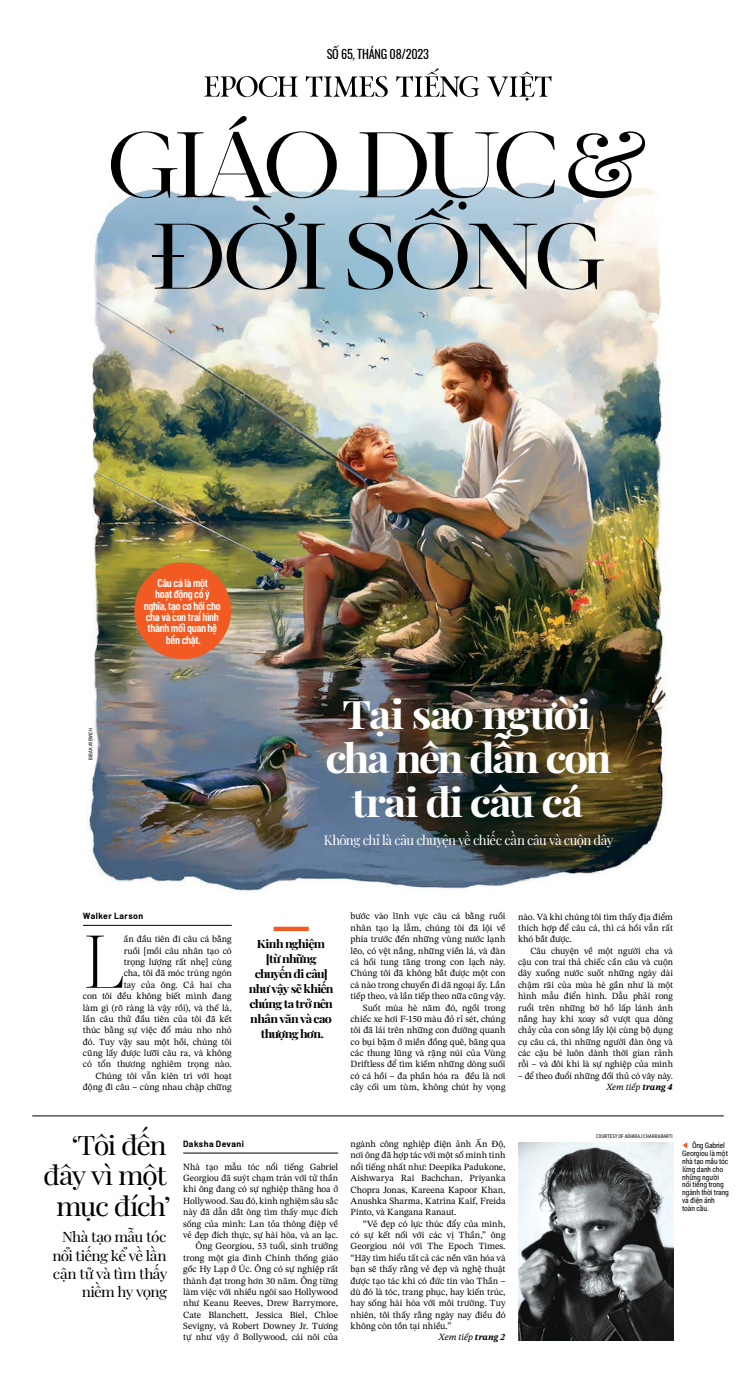
<style>
.page{position:relative;width:756px;height:1386px;background:#fff}
.page>*{position:absolute;margin:0;border:0;box-sizing:border-box;transform-origin:0 0}
.t1{font:300 74.46px "Acta Display";color:#000}
.t2{font:700 39.38px/44.2px "Playfair Display";letter-spacing:-.045em;color:#fff;text-align:center;scale:1.09 1}
.t3{font:26.25px/30.6px "Playfair Display";letter-spacing:-.055em;color:#000;text-align:right;scale:1.1 1}
.t4{font:14px/18.4px "Playfair Display";letter-spacing:-.035em;color:#000;text-align:right;scale:1.1 1}
.t5{font:13.12px "Playfair Display";letter-spacing:-.045em;color:#fff}
.t6{font:12.25px "Oswald";letter-spacing:-.02em;color:#000}
.t7{font:700 11.38px/14.9px "Playfair Display";letter-spacing:-.06em;color:#000;text-align:center;scale:1.1 1}
.t8{font:600 11.38px/11.4px "Barlow Condensed";letter-spacing:-.03em;color:#fff;text-align:center}
.t9{font:9.45px/11.4px "STIX Two Text";letter-spacing:-.005em;color:#000;text-align:right}
.t10{font:italic 9.45px "STIX Two Text";color:#000}
.t11{font:700 8.75px "Barlow";letter-spacing:.045em;color:#000}
.t12{font:7.61px/7.9px "Roboto Condensed";letter-spacing:-.015em;color:#000}
.t13{font:5.34px "SVN PF Din Text Pro Con";letter-spacing:.035em;color:#000}
.s1{font-style:italic}
.s2{font-weight:700;font-style:italic}
.s3{font-weight:700}
</style>
<div class="page">
<img style="left:88px;top:188px;width:578px;height:704px">
<svg style="left:683px;top:1142px;width:4px;height:6px"></svg>
<hr style="left:274px;top:927px;width:35px;height:4px;background:#f15a22">
<hr style="left:83px;top:925px;width:149px;height:1px;background:#000">
<hr style="left:183px;top:1153px;width:155px;height:1px;background:#000">
<hr style="left:32px;top:1116px;width:692px;height:1px;background:#000">
<div style="left:134px;top:562px;width:97px;height:97px;background:#f15a22;border-radius:50%"></div>
<img style="left:518px;top:1142px;width:155px;height:198px">
<svg style="left:306px;top:76px;width:82px;height:21px"></svg>
<svg style="left:204px;top:76px;width:94px;height:21px"></svg>
<svg style="left:396px;top:68px;width:83px;height:29px"></svg>
<svg style="left:487px;top:72px;width:65px;height:29px"></svg>
<svg style="left:111px;top:116px;width:226px;height:82px"></svg>
<svg style="left:348px;top:131px;width:297px;height:159px"></svg>
<svg style="left:155px;top:205px;width:170px;height:85px;background:#889ba7"></svg>
<hr style="left:152px;top:255px;width:32px;height:2px;background:#000">
<p class="t6" style="left:327px;top:43px;width:104px">SỐ 65, THÁNG 08/2023</p>
<p class="t13" style="left:87px;top:760px;width:33px;rotate:-90deg">BIBA KAYEWICH</p>
<p class="t8" style="left:144px;top:576px;width:78px">Câu cá là một<br>hoạt động có ý nghĩa, tạo cơ hội cho cha và con trai hình thành mối quan hệ bền chặt.</p>
<h2 class="t2" style="left:325px;top:689px;width:264px">Tại sao người cha nên dẫn con trai đi câu cá</h2>
<h3 class="t5" style="left:324px;top:830px;width:291px">Không chỉ là câu chuyện về chiếc cần câu và cuộn dây</h3>
<p class="t11" style="left:83px;top:910px;width:62px">Walker Larson</p>
<h1 class="t1" style="left:83px;top:918px;width:43px">L</h1>
<p class="t9" style="left:83px;top:933px;width:150px">ần đầu tiên đi câu cá bằng<br>ruồi [mồi câu nhân tạo có<br>trọng lượng rất nhẹ] cùng<br>cha, tôi đã móc trúng ngón<br>tay của ông. Cả hai cha<br>con tôi đều không biết mình đang làm gì (rõ ràng là vậy rồi), và thế là, lần câu thử đầu tiên của tôi đã kết thúc bằng sự việc đổ máu nho nhỏ đó. Tuy vậy sau một hồi, chúng tôi cũng lấy được lưỡi câu ra, và không có tổn thương nghiêm trọng nào.<br>Chúng tôi vẫn kiên trì với hoạt động đi câu – cùng nhau chập chững</p>
<h3 class="t3" style="left:43px;top:1127px;width:118px">‘Tôi đến đây vì một mục đích’</h3>
<h3 class="t4" style="left:52px;top:1227px;width:106px">Nhà tạo mẫu tóc nổi tiếng kể về lần cận tử và tìm thấy niềm hy vọng</h3>
<p class="t7" style="left:249px;top:936px;width:79px">Kinh nghiệm [từ những chuyến đi câu] như vậy sẽ khiến chúng ta trở nên nhân văn và cao thượng hơn.</p>
<p class="t11" style="left:183px;top:1137px;width:62px">Daksha Devani</p>
<p class="t9" style="left:183px;top:1161px;width:157px">Nhà tạo mẫu tóc nổi tiếng Gabriel Georgiou đã suýt chạm trán với tử thần khi ông đang có sự nghiệp thăng hoa ở Hollywood. Sau đó, kinh nghiệm sâu sắc này đã dẫn dắt ông tìm thấy mục đích sống của mình: Lan tỏa thông điệp về vẻ đẹp đích thực, sự hài hòa, và an lạc.<br>Ông Georgiou, 53 tuổi, sinh trưởng trong một gia đình Chính thống giáo gốc Hy Lạp ở Úc. Ông có sự nghiệp rất thành đạt trong hơn 30 năm. Ông từng làm việc với nhiều ngôi sao Hollywood như Keanu Reeves, Drew Barrymore, Cate Blanchett, Jessica Biel, Chloe Sevigny, và Robert Downey Jr. Tương tự như vậy ở Bollywood, cái nôi của</p>
<p class="t9" style="left:351px;top:911px;width:157px">bước vào lĩnh vực câu cá bằng ruồi nhân tạo lạ lẫm, chúng tôi đã lội về phía trước đến những vùng nước lạnh lẽo, có vệt nắng, những viền lá, và đàn cá hồi tung tăng trong con lạch này.<br>Chúng tôi đã không bắt được một con cá nào trong chuyến đi dã ngoại ấy. Lần tiếp theo, và lần tiếp theo nữa cũng vậy.<br>Suốt mùa hè năm đó, ngồi trong chiếc xe hơi F-150 màu đỏ rỉ sét, chúng tôi đã lái trên những con đường quanh co bụi bặm ở miền đồng quê, băng qua các thung lũng và rặng núi của Vùng Driftless để tìm kiếm những dòng suối có cá hồi – đa phần hóa ra đều là nơi cây cối um tùm, không chút hy vọng</p>
<p class="t9" style="left:518px;top:911px;width:157px;text-align:justify">nào. Và khi chúng tôi tìm thấy địa điểm thích hợp để câu cá, thì cá hồi vẫn rất khó bắt được.</p>
<p class="t9" style="left:518px;top:945px;width:157px;text-align:justify;text-indent:12px">Câu chuyện về một người cha và cậu con trai thả chiếc cần câu và cuộn dây xuống nước suốt những ngày dài chậm rãi của mùa hè gần như là một hình mẫu điển hình. Dẫu phải rong ruổi trên những bờ hồ lấp lánh ánh nắng hay khi xoay sở vượt qua dòng chảy của con sông lầy lội cùng bộ dụng cụ câu cá, thì những người đàn ông và các cậu bé luôn dành thời gian rảnh rỗi – và đôi khi là sự nghiệp của mình</p>
<p class="t9" style="left:518px;top:1070px;width:157px">– để theo đuổi những đối thủ có vây này.<br><span class="s1">Xem tiếp</span> <span class="s2">trang 4</span></p>
<p class="t9" style="left:351px;top:1138px;width:157px;text-align:justify">ngành công nghiệp điện ảnh Ấn Độ, nơi ông đã hợp tác với một số minh tinh nổi tiếng nhất như: Deepika Padukone, Aishwarya Rai Bachchan, Priyanka Chopra Jonas, Kareena Kapoor Khan, Anushka Sharma, Katrina Kaif, Freida Pinto, và Kangana Ranaut.</p>
<p class="t9" style="left:351px;top:1218px;width:157px;text-align:justify;text-indent:12px">“Vẻ đẹp có lực thúc đẩy của mình, có sự kết nối với các vị Thần,” ông Georgiou nói với The Epoch Times. “Hãy tìm hiểu tất cả các nền văn hóa và bạn sẽ thấy rằng vẻ đẹp và nghệ thuật được tạo tác khi có đức tin vào Thần – dù đó là tóc, trang phục, hay kiến trúc, hay sống hài hòa với môi trường. Tuy nhiên, tôi thấy rằng ngày nay điều đó không còn tồn tại nhiều.”</p>
<p class="t10" style="left:439px;top:1330px;width:68px">Xem tiếp <span class="s3">trang 2</span></p>
<p class="t13" style="left:596px;top:1132px;width:78px">COURTESY OF ADHIRAJ CHAKRABARTI</p>
<p class="t12" style="left:682px;top:1141px;width:48px;text-indent:10px">Ông Gabriel<br>Georgiou là một nhà tạo mẫu tóc lừng danh cho những người nổi tiếng trong ngành thời trang và điện ảnh toàn cầu.</p>
</div>
